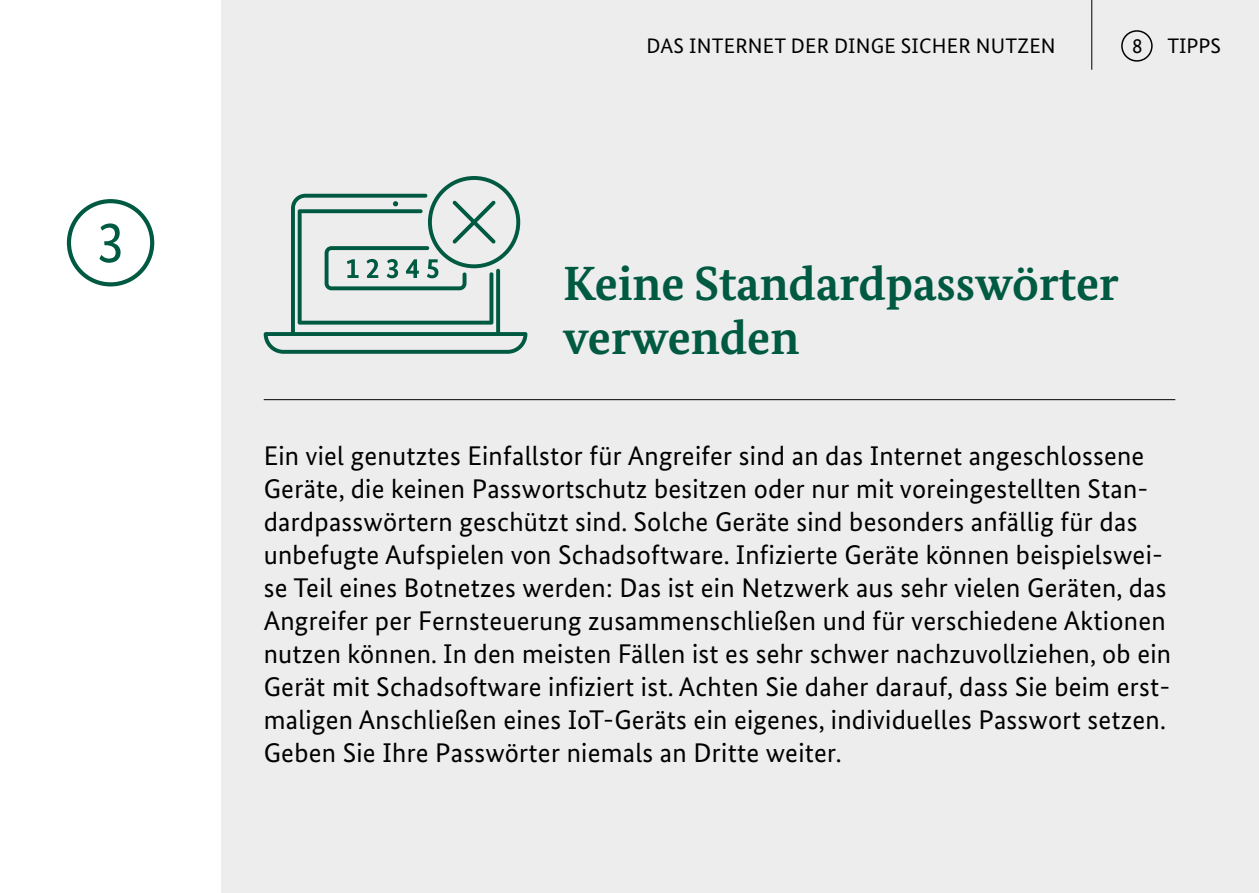
<style>
.page{position:relative;width:1259px;height:893px;background:#fff}
.page>*{position:absolute;margin:0;border:0;box-sizing:border-box;transform-origin:0 0}
.t1{font:58.2px "Bundes Sans";color:#005941}
.t2{font:700 48px/54px "Bundes Serif";color:#005941}
.t3{font:27px/33px "Bundes Sans";letter-spacing:.01em;color:#000}
.t4{font:21px "Bundes Sans";letter-spacing:.01em;color:#000}
</style>
<div class="page">
<div style="left:221px;top:0;width:1038px;height:893px;background:#ededed"></div>
<div style="left:1121px;top:30px;width:31px;height:32px;border:2px solid #000;border-radius:50%"></div>
<hr style="left:1091px;top:0;width:1px;height:70px;background:#000">
<div style="left:67px;top:199px;width:87px;height:87px;border:4px solid #005941;border-radius:50%"></div>
<hr style="left:264px;top:399px;width:911px;height:1px;background:#000">
<svg style="left:264px;top:176px;width:263px;height:178px"></svg>
<h1 class="t1" style="left:96px;top:207px;width:31px">3</h1>
<p class="t4" style="left:646px;top:33px;width:411px">DAS INTERNET DER DINGE SICHER NUTZEN</p>
<p class="t4" style="left:1132px;top:33px;width:90px">8 TIPPS</p>
<h2 class="t2" style="left:563px;top:256px;width:557px">Keine Standardpasswörter verwenden</h2>
<p class="t3" style="left:264px;top:439px;width:909px">Ein viel genutztes Einfallstor für Angreifer sind an das Internet angeschlossene Geräte, die keinen Passwortschutz besitzen oder nur mit voreingestellten Stan&shy;dardpasswörtern geschützt sind. Solche Geräte sind besonders anfällig für das unbefugte Aufspielen von Schadsoftware. Infizierte Geräte können beispielswei&shy;se Teil eines Botnetzes werden: Das ist ein Netzwerk aus sehr vielen Geräten, das Angreifer per Fernsteuerung zusammenschließen und für verschiedene Aktionen nutzen können. In den meisten Fällen ist es sehr schwer nachzuvollziehen, ob ein Gerät mit Schadsoftware infiziert ist. Achten Sie daher darauf, dass Sie beim erst&shy;maligen Anschließen eines IoT-Geräts ein eigenes, individuelles Passwort setzen.<br>Geben Sie Ihre Passwörter niemals an Dritte weiter.</p>
</div>
